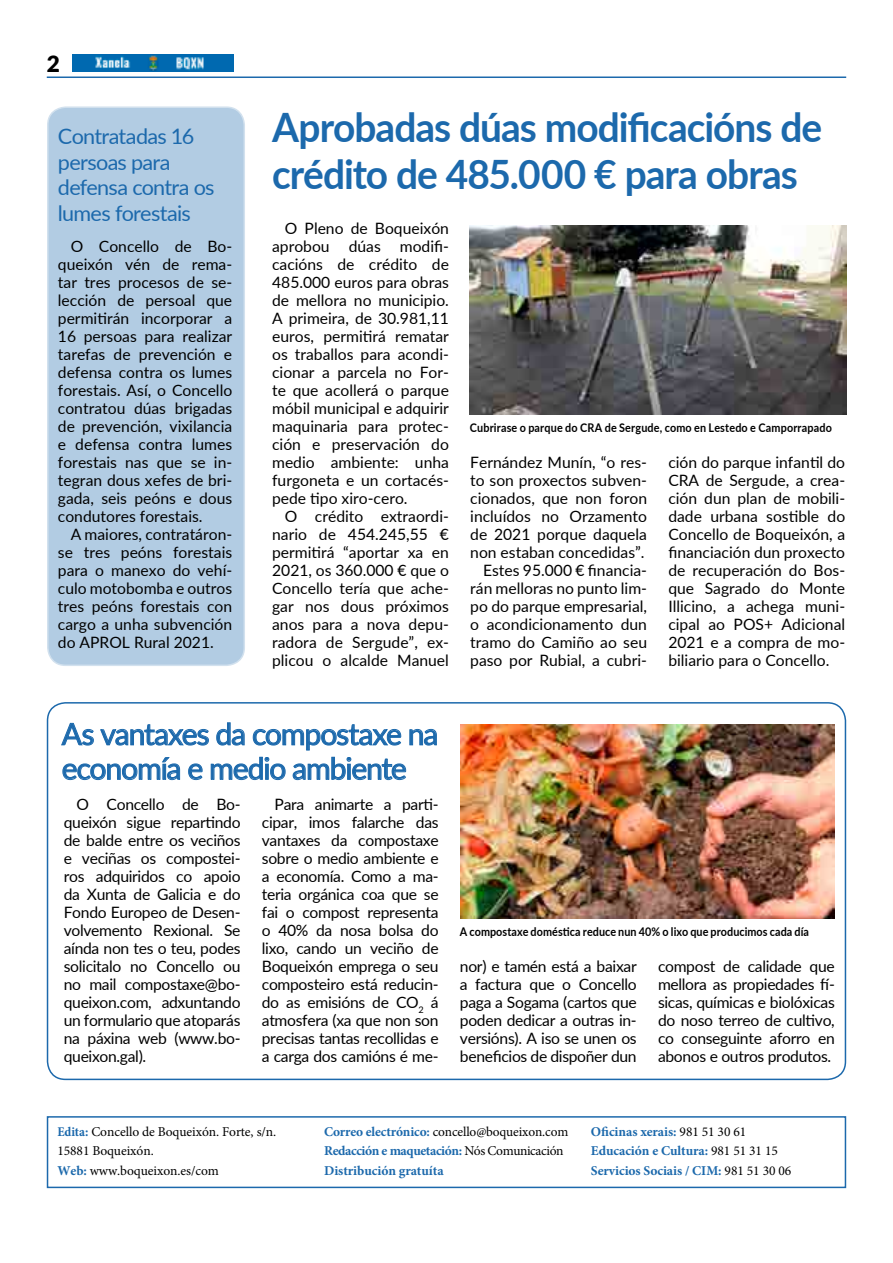
<style>
.page{position:relative;width:893px;height:1263px;background:#fff}
.page>*{position:absolute;margin:0;border:0;box-sizing:border-box;transform-origin:0 0}
.t1{font:700 40.5px/46.5px "Lato";letter-spacing:-.025em;color:#1c69ac;scale:.96 1}
.t2{font:30px/34.5px "Lato";letter-spacing:-.035em;color:#1c69ac}
.t3{font:900 22.5px "Lato";color:#000}
.t4{font:21.3px/25.5px "Lato";letter-spacing:-.035em;color:#1c69ac}
.t5{font:15.6px/18px "Lato";color:#000;text-align:justify}
.t6{font:700 13.5px/19.5px "Minion Pro";letter-spacing:-.005em;color:#1c69ac}
.t7{font:13.5px/19.5px "Minion Pro";letter-spacing:-.005em;color:#000}
.t8{font:700 12px "Lato";letter-spacing:.015em;color:#000;scale:.9 1}
.s1{font-weight:700;font-stretch:condensed;color:#1c69ac}
.s2{font-weight:700;color:#1c69ac}
.s3{font-weight:400;color:#000}
</style>
<div class="page">
<hr style="left:47px;top:77px;width:799px;height:1px;background:#1c69ac">
<img style="left:72px;top:54px;width:161px;height:17px">
<div style="left:47px;top:1116px;width:799px;height:72px;border:2px solid #1c69ac"></div>
<div style="left:48px;top:107px;width:196px;height:558px;background:#b2cce3;border-radius:18px"></div>
<div style="left:47px;top:106px;width:198px;height:560px;border:2px solid #d2e1ee;border-radius:18px"></div>
<div style="left:47px;top:702px;width:799px;height:378px;border:2px solid #1c69ac;border-radius:18px"></div>
<svg style="left:61px;top:722px;width:376px;height:58px"></svg>
<img style="left:461px;top:725px;width:374px;height:193px">
<img style="left:470px;top:225px;width:376px;height:189px">
<h3 class="t3" style="left:47px;top:47px;width:15px">2</h3>
<h3 class="t4" style="left:58px;top:123px;width:158px">Contratadas 16 persoas para defensa contra os lumes forestais</h3>
<p class="t5" style="left:58px;top:237px;width:176px;text-indent:13px">O Concello de Bo&shy;queixón vén de rema&shy;tar tres procesos de se&shy;lección de persoal que permitirán incorporar a 16 persoas para realizar tarefas de prevención e defensa contra os lumes forestais. Así, o Concello contratou dúas brigadas de prevención, vixilancia e defensa contra lumes forestais nas que se in&shy;tegran dous xefes de bri&shy;gada, seis peóns e dous condutores forestais.</p>
<p class="t5" style="left:58px;top:525px;width:176px;text-indent:13px">A maiores, contratáron&shy;se tres peóns forestais para o manexo do vehí&shy;culo motobomba e outros tres peóns forestais con cargo a unha subvención do APROL Rural 2021.</p>
<h1 class="t1" style="left:272px;top:102px;width:574px">Aprobadas dúas modificacións de crédito de 485.000 € para obras</h1>
<p class="t5" style="left:272px;top:219px;width:178px;text-indent:13px">O Pleno de Boqueixón aprobou dúas modifi&shy;cacións de crédito de 485.000 euros para obras de mellora no municipio.<br>A primeira, de 30.981,11 euros, permitirá rematar os traballos para acondi&shy;cionar a parcela no For&shy;te que acollerá o parque móbil municipal e adquirir maquinaria para protec&shy;ción e preservación do medio ambiente: unha furgoneta e un cortacés&shy;pede tipo xiro-cero.</p>
<p class="t5" style="left:272px;top:507px;width:178px;text-indent:13px">O crédito extraordi&shy;nario de 454.245,55 € permitirá “aportar xa en 2021, os 360.000 € que o Concello tería que ache&shy;gar nos dous próximos anos para a nova depu&shy;radora de Sergude”, ex&shy;plicou o alcalde Manuel</p>
<p class="t8" style="left:470px;top:419px;width:404px">Cubrirase o parque do CRA de Sergude, como en Lestedo e Camporrapado</p>
<p class="t5" style="left:470px;top:453px;width:178px;text-align:right">Fernández Munín, “o res&shy;to son proxectos subven&shy;cionados, que non foron incluídos no Orzamento de 2021 porque daquela non estaban concedidas”.<br>Estes 95.000 € financia&shy;rán melloras no punto lim&shy;po do parque empresarial, o acondicionamento dun tramo do Camiño ao seu paso por Rubial, a cubri-</p>
<p class="t5" style="left:668px;top:453px;width:178px">ción do parque infantil do CRA de Sergude, a crea&shy;ción dun plan de mobili&shy;dade urbana sostible do Concello de Boqueixón, a financiación dun proxecto de recuperación do Bos&shy;que Sagrado do Monte Illicino, a achega muni&shy;cipal ao POS+ Adicional 2021 e a compra de mo&shy;biliario para o Concello.</p>
<h2 class="t2" style="left:62px;top:715px;width:378px">As vantaxes da compostaxe na economía e medio ambiente</h2>
<p class="t5" style="left:64px;top:795px;width:178px;text-indent:13px">O Concello de Bo&shy;queixón sigue repartindo de balde entre os veciños e veciñas os compostei&shy;ros adquiridos co apoio da Xunta de Galicia e do Fondo Europeo de Desen&shy;volvemento Rexional. Se aínda non tes o teu, podes solicitalo no Concello ou no mail compostaxe@bo&shy;queixon.com, adxuntando un formulario que atoparás na páxina web (www.bo&shy;queixon.gal).</p>
<p class="t5" style="left:262px;top:795px;width:178px;text-indent:13px">Para animarte a parti&shy;cipar, imos falarche das vantaxes da compostaxe sobre o medio ambiente e a economía. Como a ma&shy;teria orgánica coa que se fai o compost representa o 40% da nosa bolsa do lixo, cando un veciño de Boqueixón emprega o seu composteiro está reducin&shy;do as emisións de CO<sub>2</sub> á atmosfera (xa que non son precisas tantas recollidas e a carga dos camións é me-</p>
<p class="t8" style="left:460px;top:923px;width:389px">A compostaxe doméstica reduce nun 40% o lixo que producimos cada día</p>
<p class="t5" style="left:460px;top:957px;width:178px">nor) e tamén está a baixar a factura que o Concello paga a Sogama (cartos que poden dedicar a outras in&shy;versións). A iso se unen os beneficios de dispoñer dun</p>
<p class="t5" style="left:658px;top:957px;width:178px">compost de calidade que mellora as propiedades fí&shy;sicas, químicas e biolóxicas do noso terreo de cultivo, co conseguinte aforro en abonos e outros produtos.</p>
<p class="t7" style="left:57px;top:1122px;width:220px"><span class="s1">Edita:</span> Concello de Boqueixón. Forte, s/n.<br>15881 Boqueixón.<br><span class="s2">Web:</span> www.boqueixon.es/com</p>
<p class="t6" style="left:324px;top:1121px;width:246px">Correo electrónico: <span class="s3">concello@boqueixon.com<br></span>Redacción e maquetación: <span class="s3">Nós Comunicación<br></span>Distribución gratuíta</p>
<p class="t6" style="left:591px;top:1121px;width:202px">Oficinas xerais: <span class="s3">981 51 30 61<br></span>Educación e Cultura: <span class="s3">981 51 31 15<br></span>Servicios Sociais / CIM: <span class="s3">981 51 30 06</span></p>
</div>
